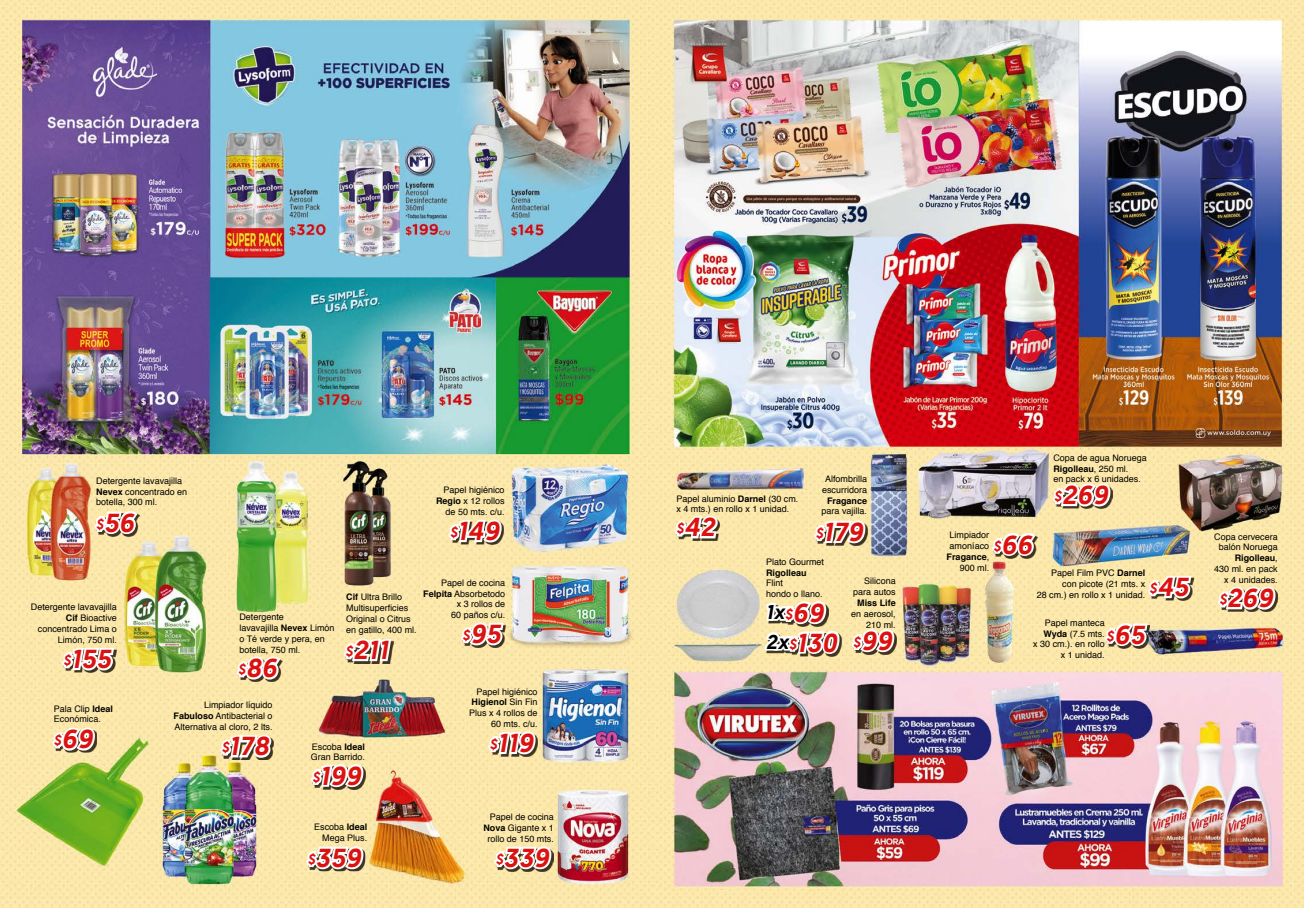
<style>
.page{position:relative;width:1304px;height:908px;background:#fff}
.page>*{position:absolute;margin:0;border:0;box-sizing:border-box;transform-origin:0 0}
.t1{font:italic 500 26px "Geomanist";letter-spacing:.04em;color:#dc1211}
.t2{font:italic 500 20px "Geomanist";color:#000}
.t3{font:9px/10.8px "Helvetica";color:#000;text-align:right}
.t4{font:700 9px "Helvetica";color:#000}
.s1{font-weight:700}
.s2{font-size:14px}
.s3{font-size:14px;color:#dc1211}
.s4{font-size:26px;color:#dc1211}
.s5{font-size:20px;color:#000}
</style>
<div class="page">
<img style="left:0;top:0;width:1304px;height:907px">
<svg style="left:812px;top:517px;width:56px;height:28px"></svg>
<svg style="left:1146px;top:567px;width:48px;height:34px"></svg>
<svg style="left:990px;top:530px;width:48px;height:28px"></svg>
<svg style="left:1103px;top:620px;width:47px;height:29px"></svg>
<svg style="left:849px;top:626px;width:48px;height:28px"></svg>
<svg style="left:673px;top:507px;width:48px;height:33px"></svg>
<svg style="left:1215px;top:583px;width:63px;height:29px"></svg>
<svg style="left:1050px;top:480px;width:63px;height:29px"></svg>
<svg style="left:762px;top:598px;width:80px;height:58px"></svg>
<svg style="left:60px;top:645px;width:56px;height:28px"></svg>
<svg style="left:304px;top:842px;width:62px;height:30px"></svg>
<svg style="left:92px;top:508px;width:48px;height:29px"></svg>
<svg style="left:50px;top:724px;width:47px;height:29px"></svg>
<svg style="left:234px;top:653px;width:49px;height:29px"></svg>
<svg style="left:459px;top:619px;width:47px;height:29px"></svg>
<svg style="left:218px;top:731px;width:57px;height:29px"></svg>
<svg style="left:446px;top:511px;width:58px;height:34px"></svg>
<svg style="left:342px;top:635px;width:52px;height:28px"></svg>
<svg style="left:486px;top:728px;width:52px;height:28px"></svg>
<svg style="left:309px;top:760px;width:57px;height:29px"></svg>
<svg style="left:492px;top:842px;width:62px;height:30px"></svg>
<p class="t3" style="left:96px;top:475px;width:93px;text-align:left">Detergente lavavajilla<br><span class="s1">Nevex</span> concentrado en botella, 300 ml.</p>
<h1 class="t1" style="left:96px;top:505px;width:39px"><span class="s2">$</span>56</h1>
<p class="t3" style="left:436px;top:484px;width:70px">Papel higiénico<br><span class="s1">Regio</span> x 12 rollos de 50 mts. c/u.</p>
<h1 class="t1" style="left:450px;top:513px;width:50px"><span class="s2">$</span>149</h1>
<p class="t3" style="left:31px;top:601px;width:88px">Detergente lavavajilla<br><span class="s1">Cif</span> Bioactive concentrado Lima o<br>Limón, 750 ml.</p>
<h1 class="t1" style="left:64px;top:641px;width:48px"><span class="s2">$</span>155</h1>
<p class="t3" style="left:54px;top:703px;width:61px;text-align:left">Pala Clip <span class="s1">Ideal<br></span>Económica.</p>
<h1 class="t1" style="left:54px;top:721px;width:40px"><span class="s2">$</span>69</h1>
<p class="t3" style="left:239px;top:612px;width:97px;text-align:left">Detergente<br>lavavajilla <span class="s1">Nevex</span> Limón o Té verde y pera, en botella, 750 ml.</p>
<h1 class="t1" style="left:238px;top:650px;width:40px"><span class="s2">$</span>86</h1>
<p class="t3" style="left:174px;top:699px;width:101px;text-align:justify;text-indent:31px">Limpiador líquido <span class="s1">Fabuloso</span> Antibacterial o Alternativa al cloro, 2 lts.</p>
<p class="t3" style="left:346px;top:591px;width:72px;text-align:left"><span class="s1">Cif</span> Ultra Brillo<br>Multisuperficies<br>Original o Citrus en gatillo, 400 ml.</p>
<h1 class="t1" style="left:345px;top:632px;width:44px"><span class="s2">$</span>211</h1>
<h1 class="t1" style="left:222px;top:728px;width:48px"><span class="s2">$</span>178</h1>
<p class="t3" style="left:311px;top:741px;width:56px;text-align:left">Escoba <span class="s1">Ideal<br></span>Gran Barrido.</p>
<h1 class="t1" style="left:312px;top:758px;width:50px"><span class="s2">$</span>199</h1>
<p class="t3" style="left:423px;top:577px;width:84px">Papel de cocina<br><span class="s1">Felpita</span> Absorbetodo x 3 rollos de<br>60 paños c/u.</p>
<h1 class="t1" style="left:463px;top:616px;width:39px"><span class="s2">$</span>95</h1>
<p class="t3" style="left:469px;top:686px;width:70px">Papel higiénico<br><span class="s1">Higienol</span> Sin Fin<br>Plus x 4 rollos de<br>60 mts. c/u.</p>
<h1 class="t1" style="left:490px;top:725px;width:44px"><span class="s2">$</span>119</h1>
<p class="t3" style="left:314px;top:821px;width:55px">Escoba <span class="s1">Ideal<br></span>Mega Plus.</p>
<h1 class="t1" style="left:308px;top:840px;width:54px"><span class="s2">$</span>359</h1>
<p class="t3" style="left:483px;top:811px;width:72px">Papel de cocina<br><span class="s1">Nova</span> Gigante x 1 rollo de 150 mts.</p>
<h1 class="t1" style="left:496px;top:840px;width:54px"><span class="s2">$</span>339</h1>
<p class="t3" style="left:1053px;top:452px;width:95px;text-align:left">Copa de agua Noruega<br><span class="s1">Rigolleau</span>, 250 ml.<br>en pack x 6 unidades.</p>
<p class="t3" style="left:822px;top:473px;width:47px;text-align:center">Alfombrilla escurridora</p>
<p class="t4" style="left:827px;top:493px;width:42px">Fragance</p>
<p class="t3" style="left:821px;top:506px;width:47px">para vajilla.</p>
<h1 class="t1" style="left:1054px;top:477px;width:55px"><span class="s2">$</span>269</h1>
<p class="t3" style="left:676px;top:493px;width:124px;text-align:left">Papel aluminio <span class="s1">Darnel</span> (30 cm. x 4 mts.) en rollo x 1 unidad.</p>
<h1 class="t1" style="left:676px;top:510px;width:40px"><span class="s2">$</span>42</h1>
<h1 class="t1" style="left:816px;top:514px;width:48px"><span class="s2">$</span>179</h1>
<p class="t3" style="left:947px;top:530px;width:44px">Limpiador amoníaco<br><span class="s1">Fragance</span>,<br>900 ml.</p>
<h1 class="t1" style="left:994px;top:527px;width:40px"><span class="s2">$</span>66</h1>
<p class="t3" style="left:766px;top:556px;width:60px">Plato Gourmet</p>
<p class="t4" style="left:766px;top:565px;width:42px">Rigolleau</p>
<p class="t3" style="left:766px;top:578px;width:58px;text-align:left">Flint<br>hondo o llano.</p>
<p class="t3" style="left:1037px;top:567px;width:110px">Papel Film PVC <span class="s1">Darnel </span>con picote (21 mts. x<br>28 cm.) en rollo x 1 unidad.</p>
<p class="t3" style="left:1033px;top:617px;width:73px">Papel manteca<br><span class="s1">Wyda</span> (7.5 mts.<br>x 30 cm.). en rollo x 1 unidad.</p>
<p class="t3" style="left:853px;top:575px;width:44px">Silicona para autos</p>
<p class="t4" style="left:857px;top:595px;width:40px">Miss Life</p>
<p class="t3" style="left:851px;top:608px;width:46px">en aerosol,<br>210 ml.</p>
<h1 class="t1" style="left:1150px;top:569px;width:40px"><span class="s2">$</span>45</h1>
<h2 class="t2" style="left:766px;top:598px;width:59px">1x<span class="s3">$</span><span class="s4">69</span></h2>
<h1 class="t1" style="left:766px;top:625px;width:72px"><span class="s5">2x</span><span class="s2">$</span>130</h1>
<h1 class="t1" style="left:853px;top:623px;width:40px"><span class="s2">$</span>99</h1>
<h1 class="t1" style="left:1107px;top:617px;width:39px"><span class="s2">$</span>65</h1>
<p class="t3" style="left:1214px;top:531px;width:65px">Copa cervecera balón Noruega<br><span class="s1">Rigolleau</span>,<br>430 ml. en pack x 4 unidades.</p>
<h1 class="t1" style="left:1219px;top:580px;width:55px"><span class="s2">$</span>269</h1>
</div>
